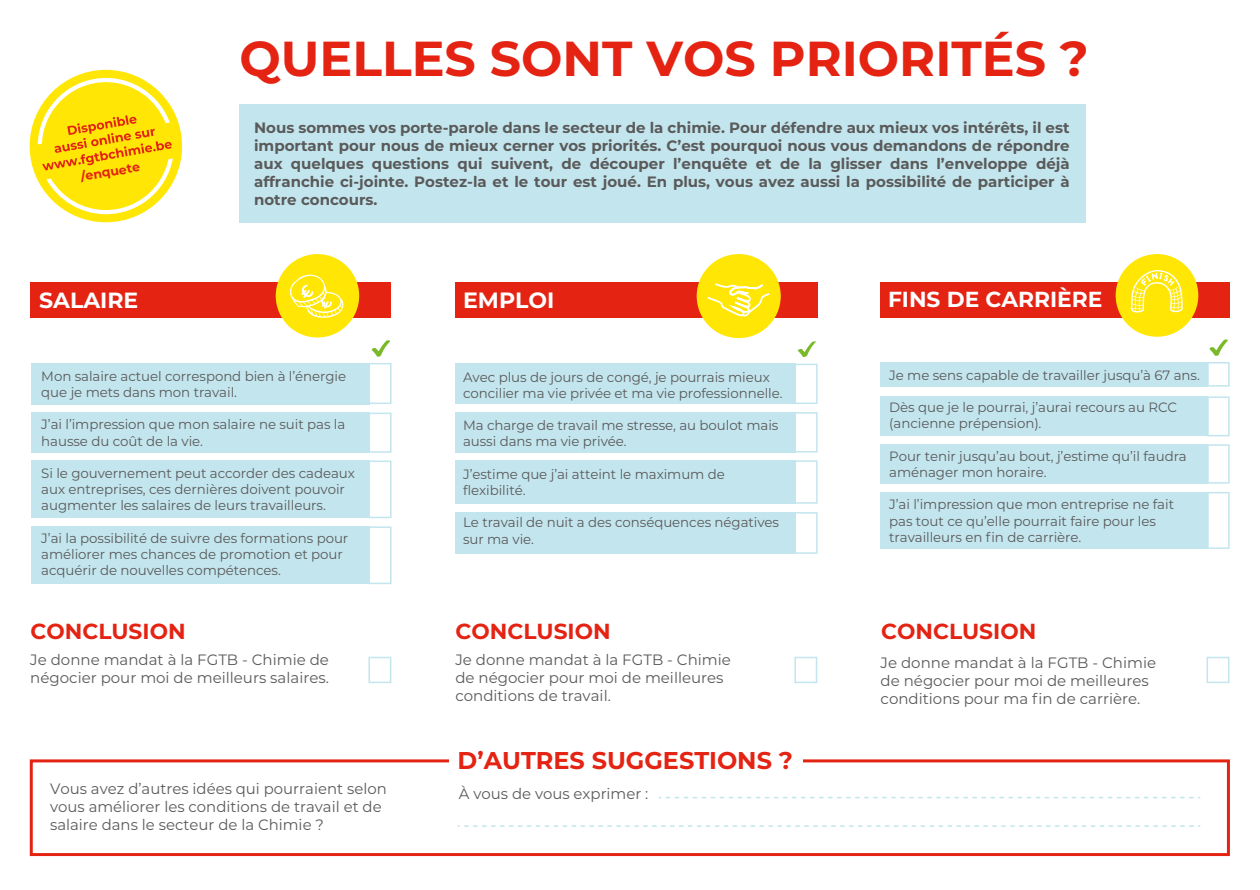
<style>
.page{position:relative;width:1260px;height:890px;background:#fff}
.page>*{position:absolute;margin:0;border:0;box-sizing:border-box;transform-origin:0 0}
.t1{font:700 49.05px "Montserrat";color:#e42313}
.t2{font:700 24.3px "Montserrat";color:#e42313}
.t3{font:700 22.2px "Montserrat";color:#fff}
.t4{font:700 21.9px "Montserrat";color:#fff}
.t5{font:700 21.75px "Montserrat";color:#e42313}
.t6{font:700 21.75px "Montserrat";color:#fff}
.t7{font:700 15px/18px "Montserrat";color:#5a5a5a;text-align:justify}
.t8{font:15px/18px "Montserrat";color:#5a5a5a}
.t9{font:13.5px/16.2px "Montserrat";letter-spacing:-.005em;color:#5a5a5a}
.t10{font:700 12.45px "Montserrat";color:#e42313}
</style>
<div class="page">
<div style="left:30px;top:759px;width:1200px;height:97px;border:3px solid #e42313"></div>
<div style="left:449px;top:746px;width:353px;height:38px;background:#fff"></div>
<div style="left:880px;top:362px;width:328px;height:25px;background:#c3e5ed"></div>
<svg style="left:1208px;top:362px;width:21px;height:25px"></svg>
<div style="left:880px;top:396px;width:328px;height:40px;background:#c3e5ed"></div>
<svg style="left:1208px;top:396px;width:21px;height:40px"></svg>
<div style="left:880px;top:444px;width:328px;height:40px;background:#c3e5ed"></div>
<svg style="left:1208px;top:444px;width:21px;height:40px"></svg>
<div style="left:880px;top:492px;width:328px;height:57px;background:#c3e5ed"></div>
<svg style="left:1208px;top:492px;width:21px;height:57px"></svg>
<div style="left:31px;top:363px;width:338px;height:41px;background:#c3e5ed"></div>
<div style="left:31px;top:413px;width:338px;height:40px;background:#c3e5ed"></div>
<svg style="left:369px;top:413px;width:22px;height:40px"></svg>
<div style="left:31px;top:460px;width:338px;height:58px;background:#c3e5ed"></div>
<svg style="left:369px;top:460px;width:22px;height:58px"></svg>
<div style="left:31px;top:526px;width:338px;height:58px;background:#c3e5ed"></div>
<svg style="left:369px;top:526px;width:22px;height:58px"></svg>
<div style="left:880px;top:282px;width:349px;height:35px;background:#e42313"></div>
<div style="left:30px;top:282px;width:361px;height:36px;background:#e42313"></div>
<div style="left:455px;top:364px;width:340px;height:40px;background:#c3e5ed"></div>
<svg style="left:795px;top:364px;width:22px;height:40px"></svg>
<div style="left:455px;top:412px;width:340px;height:40px;background:#c3e5ed"></div>
<svg style="left:795px;top:412px;width:22px;height:40px"></svg>
<div style="left:455px;top:460px;width:340px;height:44px;background:#c3e5ed"></div>
<svg style="left:795px;top:460px;width:22px;height:44px"></svg>
<div style="left:455px;top:512px;width:340px;height:42px;background:#c3e5ed"></div>
<svg style="left:795px;top:512px;width:22px;height:42px"></svg>
<div style="left:276px;top:254px;width:83px;height:83px;background:#ffe604;border-radius:50%"></div>
<svg style="left:290px;top:274px;width:54px;height:44px"></svg>
<div style="left:1115px;top:254px;width:83px;height:83px;background:#ffe604;border-radius:50%"></div>
<svg style="left:1130px;top:270px;width:53px;height:43px"></svg>
<div style="left:455px;top:283px;width:362px;height:35px;background:#e42313"></div>
<div style="left:696px;top:254px;width:85px;height:84px;background:#ffe604;border-radius:50%"></div>
<svg style="left:1209px;top:339px;width:19px;height:17px"></svg>
<svg style="left:369px;top:340px;width:22px;height:64px"></svg>
<svg style="left:797px;top:341px;width:19px;height:16px"></svg>
<div style="left:239px;top:104px;width:846px;height:118px;background:#c3e5ed"></div>
<svg style="left:794px;top:657px;width:23px;height:26px"></svg>
<svg style="left:1206px;top:657px;width:23px;height:26px"></svg>
<svg style="left:368px;top:657px;width:23px;height:26px"></svg>
<svg style="left:699px;top:283px;width:71px;height:35px"></svg>
<svg style="left:457px;top:825px;width:743px;height:2px"></svg>
<svg style="left:659px;top:797px;width:541px;height:1px"></svg>
<div style="left:30px;top:70px;width:152px;height:152px;background:#ffe604;border-radius:50%"></div>
<svg style="left:38px;top:78px;width:135px;height:136px"></svg>
<p class="t10" style="left:79px;top:167px;width:61px;rotate:-9deg">/enquete</p>
<h3 class="t4" style="left:39px;top:284px;width:101px">SALAIRE</h3>
<h1 class="t1" style="left:239px;top:23px;width:851px">QUELLES SONT VOS PRIORITÉS ?</h1>
<p class="t7" style="left:254px;top:118px;width:817px">Nous sommes vos porte-parole dans le secteur de la chimie. Pour défendre aux mieux vos intérêts, il est important pour nous de mieux cerner vos priorités. C’est pourquoi nous vous demandons de répondre aux quelques questions qui suivent, de découper l’enquête et de la glisser dans l’enveloppe déjà affranchie ci-jointe. Postez-la et le tour est joué. En plus, vous avez aussi la possibilité de participer à notre concours.</p>
<h3 class="t3" style="left:463px;top:284px;width:93px">EMPLOI</h3>
<h3 class="t6" style="left:888px;top:284px;width:216px">FINS DE CARRIÈRE</h3>
<p class="t9" style="left:41px;top:367px;width:306px">Mon salaire actuel correspond bien à l’énergie que je mets dans mon travail.</p>
<p class="t9" style="left:41px;top:416px;width:305px">J’ai l’impression que mon salaire ne suit pas la hausse du coût de la vie.</p>
<p class="t9" style="left:41px;top:465px;width:315px">Si le gouvernement peut accorder des cadeaux aux entreprises, ces dernières doivent pouvoir augmenter les salaires de leurs travailleurs.</p>
<p class="t9" style="left:41px;top:529px;width:308px">J’ai la possibilité de suivre des formations pour améliorer mes chances de promotion et pour acquérir de nouvelles compétences.</p>
<h3 class="t5" style="left:30px;top:616px;width:157px">CONCLUSION</h3>
<p class="t8" style="left:30px;top:650px;width:300px">Je donne mandat à la FGTB - Chimie de négocier pour moi de meilleurs salaires.</p>
<p class="t9" style="left:463px;top:368px;width:321px">Avec plus de jours de congé, je pourrais mieux concilier ma vie privée et ma vie professionnelle.</p>
<p class="t9" style="left:463px;top:417px;width:317px">Ma charge de travail me stresse, au boulot mais aussi dans ma vie privée.</p>
<p class="t9" style="left:463px;top:465px;width:263px">J’estime que j’ai atteint le maximum de flexibilité.</p>
<p class="t9" style="left:463px;top:514px;width:318px">Le travail de nuit a des conséquences négatives sur ma vie.</p>
<h3 class="t5" style="left:455px;top:616px;width:157px">CONCLUSION</h3>
<p class="t8" style="left:455px;top:650px;width:277px">Je donne mandat à la FGTB - Chimie de négocier pour moi de meilleures conditions de travail.</p>
<h2 class="t2" style="left:458px;top:743px;width:337px">D’AUTRES SUGGESTIONS ?</h2>
<p class="t8" style="left:50px;top:779px;width:338px">Vous avez d’autres idées qui pourraient selon vous améliorer les conditions de travail et de salaire dans le secteur de la Chimie ?</p>
<p class="t8" style="left:459px;top:784px;width:191px">À vous de vous exprimer :</p>
<p class="t9" style="left:889px;top:366px;width:312px">Je me sens capable de travailler jusqu’à 67 ans.</p>
<p class="t9" style="left:889px;top:399px;width:289px">Dès que je le pourrai, j’aurai recours au RCC (ancienne prépension).</p>
<p class="t9" style="left:889px;top:447px;width:299px">Pour tenir jusqu’au bout, j’estime qu’il faudra aménager mon horaire.</p>
<p class="t9" style="left:889px;top:496px;width:286px">J’ai l’impression que mon entreprise ne fait pas tout ce qu’elle pourrait faire pour les travailleurs en fin de carrière.</p>
<h3 class="t5" style="left:881px;top:616px;width:157px">CONCLUSION</h3>
<p class="t8" style="left:880px;top:654px;width:277px">Je donne mandat à la FGTB - Chimie de négocier pour moi de meilleures conditions pour ma fin de carrière.</p>
</div>
